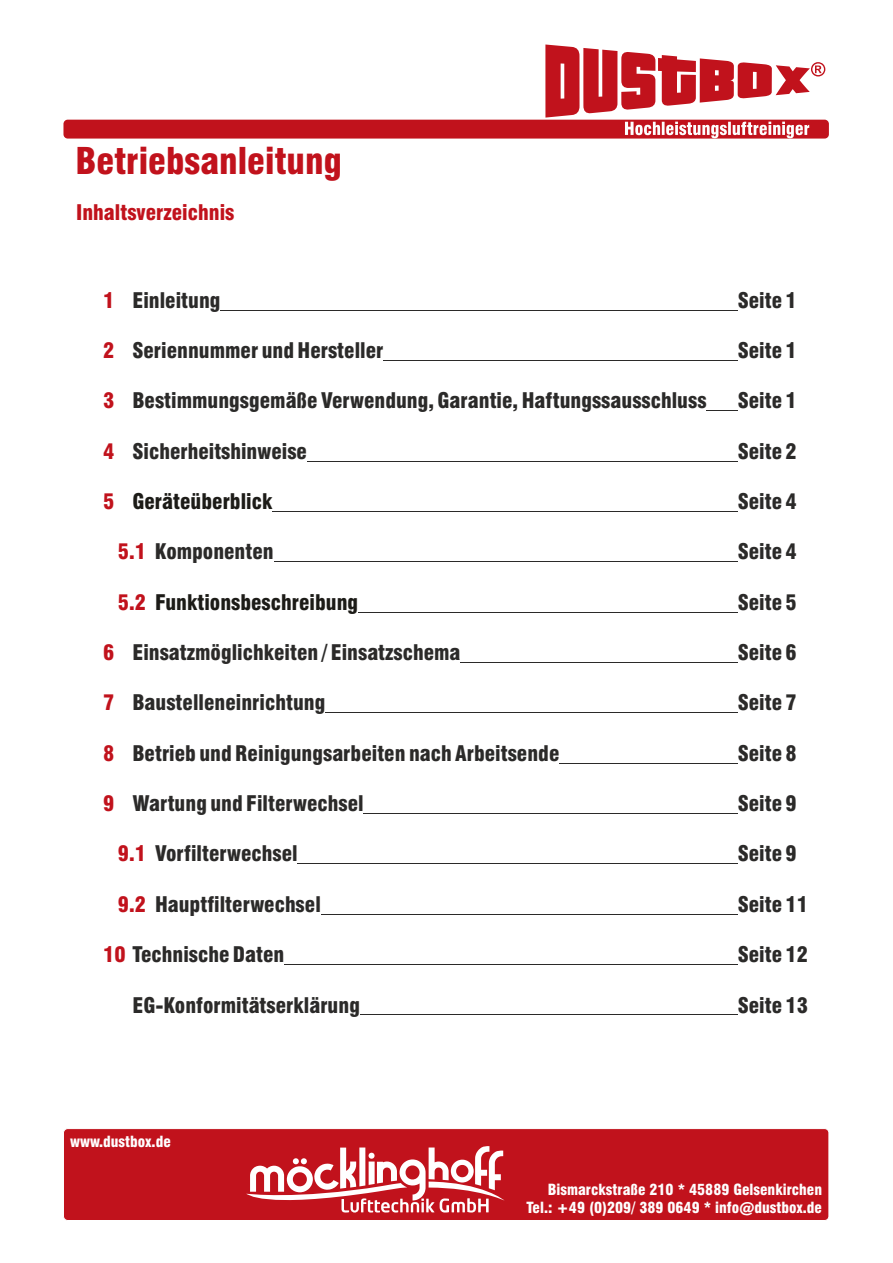
<style>
.page{position:relative;width:893px;height:1263px;background:#fff}
.page>*{position:absolute;margin:0;border:0;box-sizing:border-box;transform-origin:0 0}
.t1{font:900 condensed 36px "Swiss 721 BT";color:#c1121c}
.t2{font:900 condensed 21px "Swiss 721 BT";color:#2b2a29}
.t3{font:900 condensed 21px "Swiss 721 BT";color:#1c1b17}
.t4{font:900 condensed 21px "Swiss 721 BT";color:#c1121c}
.t5{font:900 condensed 15px/18px "Swiss 721 BT";color:#fefefe;text-align:right}
.s1{color:#c1121c}
</style>
<div class="page">
<hr style="left:221px;top:309px;width:517px;height:1px;background:#2b2a29">
<hr style="left:384px;top:360px;width:354px;height:1px;background:#2b2a29">
<hr style="left:707px;top:410px;width:31px;height:1px;background:#2b2a29">
<hr style="left:307px;top:461px;width:431px;height:1px;background:#2b2a29">
<hr style="left:273px;top:511px;width:465px;height:1px;background:#2b2a29">
<hr style="left:274px;top:561px;width:464px;height:1px;background:#2b2a29">
<hr style="left:358px;top:612px;width:380px;height:1px;background:#2b2a29">
<hr style="left:461px;top:662px;width:277px;height:1px;background:#2b2a29">
<hr style="left:326px;top:712px;width:412px;height:1px;background:#2b2a29">
<hr style="left:560px;top:763px;width:178px;height:1px;background:#2b2a29">
<hr style="left:364px;top:813px;width:374px;height:1px;background:#2b2a29">
<hr style="left:298px;top:863px;width:440px;height:1px;background:#2b2a29">
<hr style="left:321px;top:914px;width:417px;height:1px;background:#2b2a29">
<hr style="left:284px;top:964px;width:454px;height:1px;background:#2b2a29">
<hr style="left:360px;top:1014px;width:378px;height:1px;background:#2b2a29">
<div style="left:63px;top:1128px;width:766px;height:93px;background:#c1121c;border:1px solid #fff;border-radius:4px"></div>
<div style="left:63px;top:120px;width:766px;height:19px;background:#c1121c;border-radius:4px"></div>
<svg style="left:246px;top:1146px;width:258px;height:66px"></svg>
<svg style="left:545px;top:45px;width:280px;height:93px"></svg>
<h1 class="t1" style="left:76px;top:147px;width:268px">Betriebsanleitung</h1>
<p class="t4" style="left:76px;top:204px;width:160px">Inhaltsverzeichnis</p>
<p class="t2" style="left:103px;top:292px;width:119px"><span class="s1">1</span> Einleitung</p>
<p class="t2" style="left:738px;top:292px;width:61px">Seite 1</p>
<p class="t2" style="left:103px;top:342px;width:282px"><span class="s1">2</span> Seriennummer und Hersteller</p>
<p class="t2" style="left:738px;top:342px;width:61px">Seite 1</p>
<p class="t2" style="left:103px;top:392px;width:605px"><span class="s1">3</span> Bestimmungsgemäße Verwendung, Garantie, Haftungssausschluss</p>
<p class="t2" style="left:738px;top:392px;width:61px">Seite 1</p>
<p class="t2" style="left:103px;top:443px;width:205px"><span class="s1">4</span> Sicherheitshinweise</p>
<p class="t2" style="left:738px;top:443px;width:61px">Seite 2</p>
<p class="t3" style="left:103px;top:493px;width:171px"><span class="s1">5</span> Geräteüberblick</p>
<p class="t2" style="left:738px;top:493px;width:61px">Seite 4</p>
<p class="t2" style="left:118px;top:543px;width:157px"><span class="s1">5.1</span> Komponenten</p>
<p class="t2" style="left:738px;top:543px;width:61px">Seite 4</p>
<p class="t3" style="left:118px;top:594px;width:242px"><span class="s1">5.2</span> Funktionsbeschreibung</p>
<p class="t2" style="left:738px;top:594px;width:61px">Seite 5</p>
<p class="t2" style="left:103px;top:644px;width:359px"><span class="s1">6</span> Einsatzmöglichkeiten / Einsatzschema</p>
<p class="t2" style="left:738px;top:644px;width:61px">Seite 6</p>
<p class="t2" style="left:103px;top:694px;width:224px"><span class="s1">7</span> Baustelleneinrichtung</p>
<p class="t2" style="left:738px;top:694px;width:61px">Seite 7</p>
<p class="t2" style="left:103px;top:745px;width:458px"><span class="s1">8</span> Betrieb und Reinigungsarbeiten nach Arbeitsende</p>
<p class="t2" style="left:738px;top:745px;width:61px">Seite 8</p>
<p class="t2" style="left:103px;top:795px;width:262px"><span class="s1">9</span> Wartung und Filterwechsel</p>
<p class="t2" style="left:738px;top:795px;width:61px">Seite 9</p>
<p class="t2" style="left:118px;top:845px;width:181px"><span class="s1">9.1</span> Vorfilterwechsel</p>
<p class="t2" style="left:738px;top:845px;width:61px">Seite 9</p>
<p class="t2" style="left:118px;top:896px;width:205px"><span class="s1">9.2</span> Hauptfilterwechsel</p>
<p class="t2" style="left:738px;top:896px;width:72px">Seite 11</p>
<p class="t2" style="left:103px;top:946px;width:183px"><span class="s1">10</span> Technische Daten</p>
<p class="t2" style="left:738px;top:946px;width:72px">Seite 12</p>
<p class="t2" style="left:132px;top:996px;width:229px">EG-Konformitätserklärung</p>
<p class="t2" style="left:738px;top:996px;width:72px">Seite 13</p>
<p class="t5" style="left:70px;top:1134px;width:102px">www.dustbox.de</p>
<p class="t5" style="left:526px;top:1182px;width:297px">Bismarckstraße 210 * 45889 Gelsenkirchen<br>Tel.: +49 (0)209/ 389 0649 * info@dustbox.de</p>
</div>
